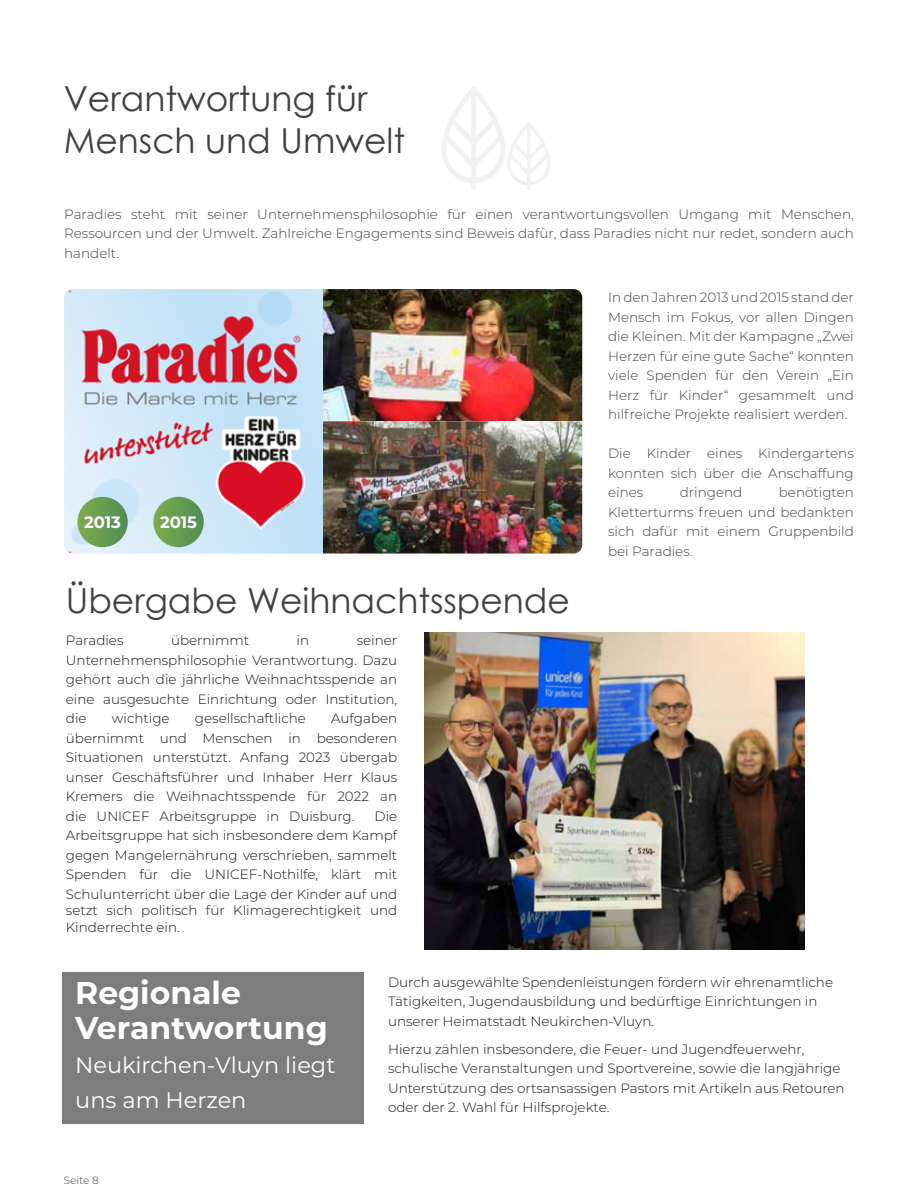
<style>
.page{position:relative;width:918px;height:1188px;background:#fff}
.page>*{position:absolute;margin:0;border:0;box-sizing:border-box;transform-origin:0 0}
.t1{font:34.5px/42px "Century Gothic";color:#414042}
.t2{font:700 31.5px/34.5px "Montserrat";color:#fff}
.t3{font:22.5px/34.5px "Montserrat";color:#fff}
.t4{font:700 16.5px "Montserrat";color:#fff}
.t5{font:300 13.5px/19.5px "Montserrat";color:#141418;text-align:justify}
.t6{font:300 13.5px/19.5px "Montserrat";color:#414042;text-align:justify}
.t7{font:300 10.5px "Montserrat";color:#414042}
</style>
<div class="page">
<img style="left:64px;top:289px;width:259px;height:265px">
<img style="left:323px;top:289px;width:259px;height:265px">
<svg style="left:77px;top:497px;width:51px;height:50px;background:#6a9e54"></svg>
<svg style="left:153px;top:497px;width:51px;height:50px;background:#6a9e54"></svg>
<svg style="left:442px;top:87px;width:108px;height:103px"></svg>
<img style="left:424px;top:632px;width:381px;height:318px">
<div style="left:62px;top:972px;width:302px;height:151px;background:#7d7d7d"></div>
<h1 class="t1" style="left:64px;top:77px;width:343px">Verantwortung für<br>Mensch und Umwelt</h1>
<p class="t6" style="left:64px;top:204px;width:791px">Paradies steht mit seiner Unternehmensphilosophie für einen verantwortungsvollen Umgang mit Menschen, Ressourcen und der Umwelt. Zahlreiche Engagements sind Beweis dafür, dass Paradies nicht nur redet, sondern auch handelt.</p>
<p class="t4" style="left:84px;top:510px;width:39px">2013</p>
<p class="t4" style="left:160px;top:510px;width:39px">2015</p>
<h1 class="t1" style="left:66px;top:579px;width:506px">Übergabe Weihnachtsspende</h1>
<p class="t5" style="left:66px;top:630px;width:59px">Paradies</p>
<p class="t5" style="left:171px;top:630px;width:80px">übernimmt</p>
<p class="t5" style="left:297px;top:630px;width:14px">in</p>
<p class="t5" style="left:66px;top:630px;width:333px;text-indent:291px">seiner Unternehmensphilosophie Verantwortung. Dazu gehört auch die jährliche Weihnachtsspende an eine ausgesuchte Einrichtung oder Institution, die</p>
<p class="t5" style="left:66px;top:708px;width:333px;text-indent:265px">Aufgaben übernimmt und Menschen in besonderen Situationen unterstützt. Anfang 2023 übergab unser Geschäftsführer und Inhaber Herr Klaus Kremers die Weihnachtsspende für 2022 an die UNICEF Arbeitsgruppe in Duisburg.</p>
<p class="t5" style="left:112px;top:708px;width:59px">wichtige</p>
<p class="t5" style="left:195px;top:708px;width:112px">gesellschaftliche</p>
<p class="t5" style="left:66px;top:806px;width:333px;text-indent:309px">Die Arbeitsgruppe hat sich insbesondere dem Kampf gegen Mangelernährung verschrieben, sammelt Spenden für die UNICEF-Nothilfe, klärt mit Schulunterricht über die Lage der Kinder auf und</p>
<p class="t5" style="left:66px;top:902px;width:333px;line-height:16.5px">setzt sich politisch für Klimagerechtigkeit und<br>Kinderrechte ein.</p>
<p class="t6" style="left:608px;top:287px;width:247px">In den Jahren 2013 und 2015 stand der Mensch im Fokus, vor allen Dingen die Kleinen. Mit der Kampagne „Zwei Herzen für eine gute Sache“ konnten viele Spenden für den Verein „Ein Herz für Kinder“ gesammelt und hilfreiche Projekte realisiert werden.</p>
<p class="t6" style="left:608px;top:443px;width:247px">Die Kinder eines Kindergartens konnten sich über die Anschaffung eines</p>
<p class="t6" style="left:608px;top:482px;width:247px;text-indent:171px">benötigten Kletterturms freuen und bedankten sich dafür mit einem Gruppenbild bei Paradies.</p>
<p class="t6" style="left:680px;top:482px;width:64px">dringend</p>
<h2 class="t2" style="left:75px;top:974px;width:254px">Regionale<br>Verantwortung</h2>
<h3 class="t3" style="left:75px;top:1047px;width:262px">Neukirchen-Vluyn liegt uns am Herzen</h3>
<p class="t7" style="left:64px;top:1174px;width:36px">Seite 8</p>
<p class="t5" style="left:388px;top:972px;width:447px;text-align:left">Durch ausgewählte Spendenleistungen fördern wir ehrenamtliche<br>Tätigkeiten, Jugendausbildung und bedürftige Einrichtungen in unserer Heimatstadt Neukirchen-Vluyn.</p>
<p class="t5" style="left:388px;top:1039px;width:458px;text-align:left">Hierzu zählen insbesondere, die Feuer- und Jugendfeuerwehr, schulische Veranstaltungen und Sportvereine, sowie die langjährige Unterstützung des ortsansassigen Pastors mit Artikeln aus Retouren oder der 2. Wahl für Hilfsprojekte.</p>
</div>
